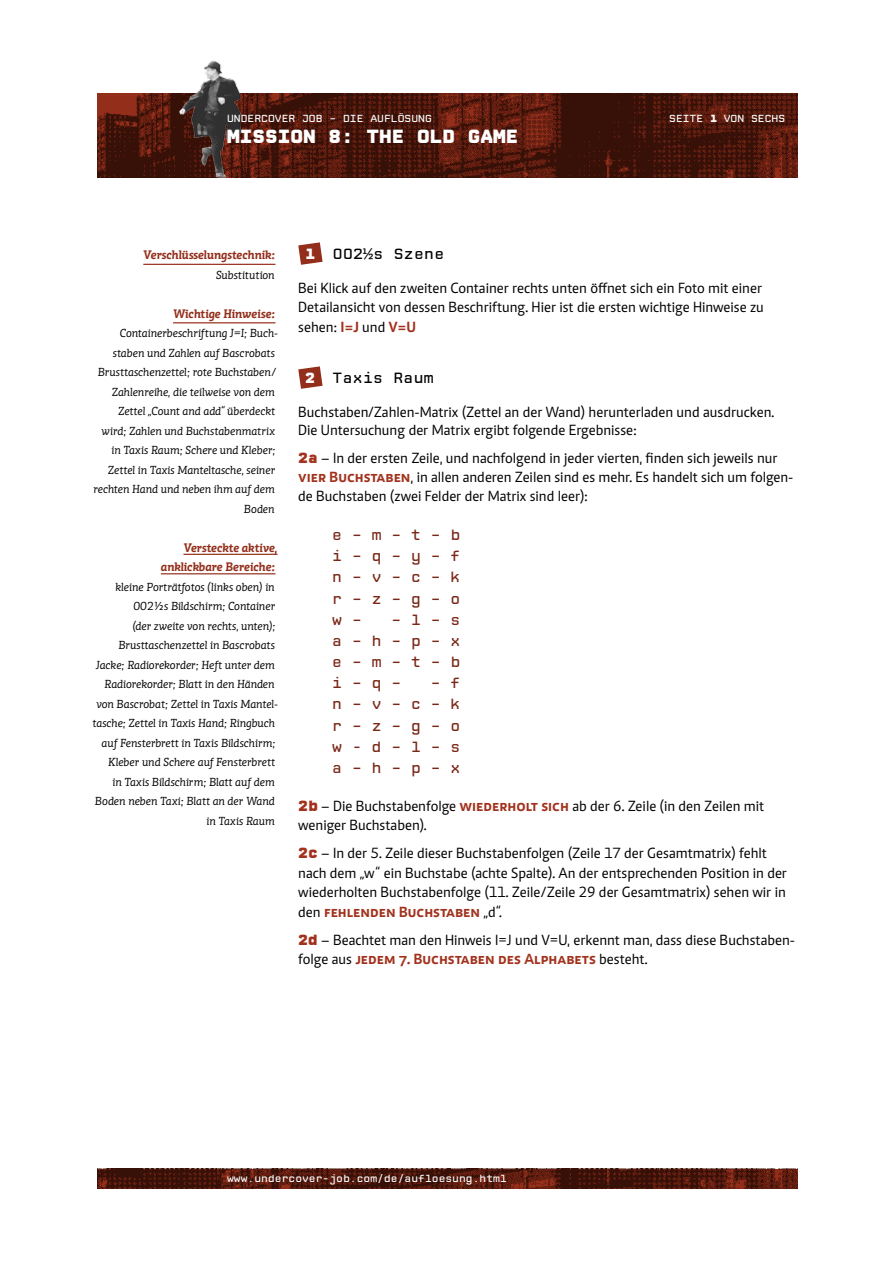
<style>
.page{position:relative;width:893px;height:1263px;background:#fff}
.page>*{position:absolute;margin:0;border:0;box-sizing:border-box;transform-origin:0 0}
.t1{font:900 19.5px "CP Mono v 07";color:#fff}
.t2{font:15.15px/19.5px "Caput";color:#000}
.t3{font:15.15px/21.1px "CP Mono v 07 Plain";color:#7a2717;text-align:justify}
.t4{font:700 15.15px "Caput Smallcaps";color:#a2321d}
.t5{font:15.15px "CP Mono v 07 Plain";letter-spacing:.02em;color:#000}
.t6{font:italic 700 12.75px/19.5px "Caput Serif";letter-spacing:-.005em;color:#932e1b;text-align:right}
.t7{font:italic 12px/19.5px "Caput Serif";letter-spacing:-.005em;color:#000;text-align:right}
.t8{font:10.5px "CP Mono v 07 Plain";color:#fff}
.s1{font-family:"CP Mono v 07";font-weight:900}
.s2{font-family:"CP Mono v 07";font-weight:900;color:#fff}
.s3{font-family:"Caput Smallcaps";font-weight:700;color:#a2321d}
.s4{font-family:"CP Mono v 07";font-weight:900;color:#a2321d}
.s5{font-family:"Caput";font-weight:400;color:#000}
</style>
<div class="page">
<img style="left:98px;top:1169px;width:700px;height:19px">
<img style="left:321px;top:93px;width:477px;height:84px">
<img style="left:97px;top:60px;width:224px;height:117px">
<svg style="left:298px;top:242px;width:25px;height:23px"></svg>
<svg style="left:298px;top:366px;width:25px;height:23px"></svg>
<hr style="left:143px;top:264px;width:132px;height:1px;background:#932e1b">
<hr style="left:173px;top:322px;width:102px;height:1px;background:#932e1b">
<hr style="left:183px;top:554px;width:95px;height:1px;background:#932e1b">
<hr style="left:161px;top:573px;width:114px;height:1px;background:#932e1b">
<p class="t8" style="left:227px;top:113px;width:206px">Undercover JoB – Die Auflösung</p>
<p class="t8" style="left:669px;top:113px;width:116px">Seite <span class="s1">1</span> von s echs</p>
<p class="t1" style="left:227px;top:124px;width:293px">MISSION 8: THE OLD GAME</p>
<p class="t6" style="left:143px;top:245px;width:134px">Verschlüsselungstechnik:</p>
<p class="t7" style="left:216px;top:265px;width:60px">Substitution</p>
<p class="t6" style="left:173px;top:303px;width:104px">Wichtige Hinweise:</p>
<p class="t7" style="left:93px;top:323px;width:186px">Containerbeschriftung J=I; Buch&shy;staben und Zahlen auf Bascrobats<br>Brusttaschenzettel; rote Buchstaben/<br>Zahlenreihe, die teilweise von dem<br>Zettel „Count and add“ überdeckt wird; Zahlen und Buchstabenmatrix in Taxis Raum; Schere und Kleber;<br>Zettel in Taxis Manteltasche, seiner rechten Hand und neben ihm auf dem<br>Boden</p>
<p class="t6" style="left:161px;top:537px;width:118px">Versteckte aktive, anklickbare Bereiche:</p>
<p class="t7" style="left:92px;top:577px;width:187px">kleine Porträtfotos (links oben) in<br>002 ½s Bildschirm; Container<br>(der zweite von rechts, unten); Brusttaschenzettel in Bascrobats Jacke; Radiorekorder; Heft unter dem Radiorekorder; Blatt in den Händen von Bascrobat; Zettel in Taxis Mantel&shy;tasche; Zettel in Taxis Hand; Ringbuch auf Fensterbrett in Taxis Bildschirm; Kleber und Schere auf Fensterbrett<br>in Taxis Bildschirm; Blatt auf dem Boden neben Taxi; Blatt an der Wand in Taxis Raum</p>
<p class="t5" style="left:305px;top:245px;width:141px"><span class="s2">1</span> 002½s Szene</p>
<p class="t2" style="left:298px;top:278px;width:467px;text-align:justify">Bei Klick auf den zweiten Container rechts unten öffnet sich ein Foto mit einer Detailansicht von dessen Beschriftung. Hier ist die ersten wichtige Hinweise zu sehen: <span class="s3">I=J</span> und <span class="s3">V=U</span></p>
<p class="t5" style="left:305px;top:369px;width:130px"><span class="s2">2</span> Taxis Raum</p>
<p class="t2" style="left:298px;top:403px;width:477px;line-height:18.1px">Buchstaben/Zahlen-Matrix (Zettel an der Wand) herunterladen und ausdrucken.<br>Die Untersuchung der Matrix ergibt folgende Ergebnisse:</p>
<p class="t2" style="left:298px;top:449px;width:497px;line-height:18.9px"><span class="s4">2A</span> – In der ersten Zeile, und nachfolgend in jeder vierten, finden sich jeweils nur <span class="s3">vier Buchstaben</span>, in allen anderen Zeilen sind es mehr. Es handelt sich um folgen&shy;de Buchstaben (zwei Felder der Matrix sind leer):</p>
<p class="t3" style="left:332px;top:524px;width:130px">e – m – t – b i – q – y – f n – v – c – k r – z – g – o w –</p>
<p class="t3" style="left:332px;top:609px;width:130px;text-indent:59px">– l – s a – h – p – x e – m – t – b i – q –</p>
<p class="t3" style="left:332px;top:673px;width:130px;text-indent:98px">– f n – v – c – k r – z – g – o w - d – l – s a – h – p – x</p>
<p class="t2" style="left:298px;top:796px;width:467px"><span class="s4">2B</span> – Die Buchstabenfolge <span class="s3">wiederholt sich</span> ab der 6. Zeile (in den Zeilen mit weniger Buchstaben).</p>
<p class="t2" style="left:298px;top:843px;width:490px"><span class="s4">2C</span> – In der 5. Zeile dieser Buchstabenfolgen (Zeile 17 der Gesamtmatrix) fehlt nach dem „w“ ein Buchstabe (achte Spalte). An der entsprechenden Position in der wiederholten Buchstabenfolge (11. Zeile/Zeile 29 der Gesamtmatrix) sehen wir in</p>
<p class="t4" style="left:298px;top:902px;width:205px"><span class="s5">den</span> fehlenden Buchstaben <span class="s5">„d“.</span></p>
<p class="t2" style="left:298px;top:930px;width:498px"><span class="s4">2D</span> – Beachtet man den Hinweis I=J und V=U, erkennt man, dass diese Buchstaben-</p>
<p class="t4" style="left:298px;top:950px;width:351px"><span class="s5">folge aus</span> jedem 7. Buchstaben des Alphabets <span class="s5">besteht.</span></p>
<p class="t8" style="left:227px;top:1172px;width:281px">www.undercover-job.com/de/aufloesung.html</p>
</div>
